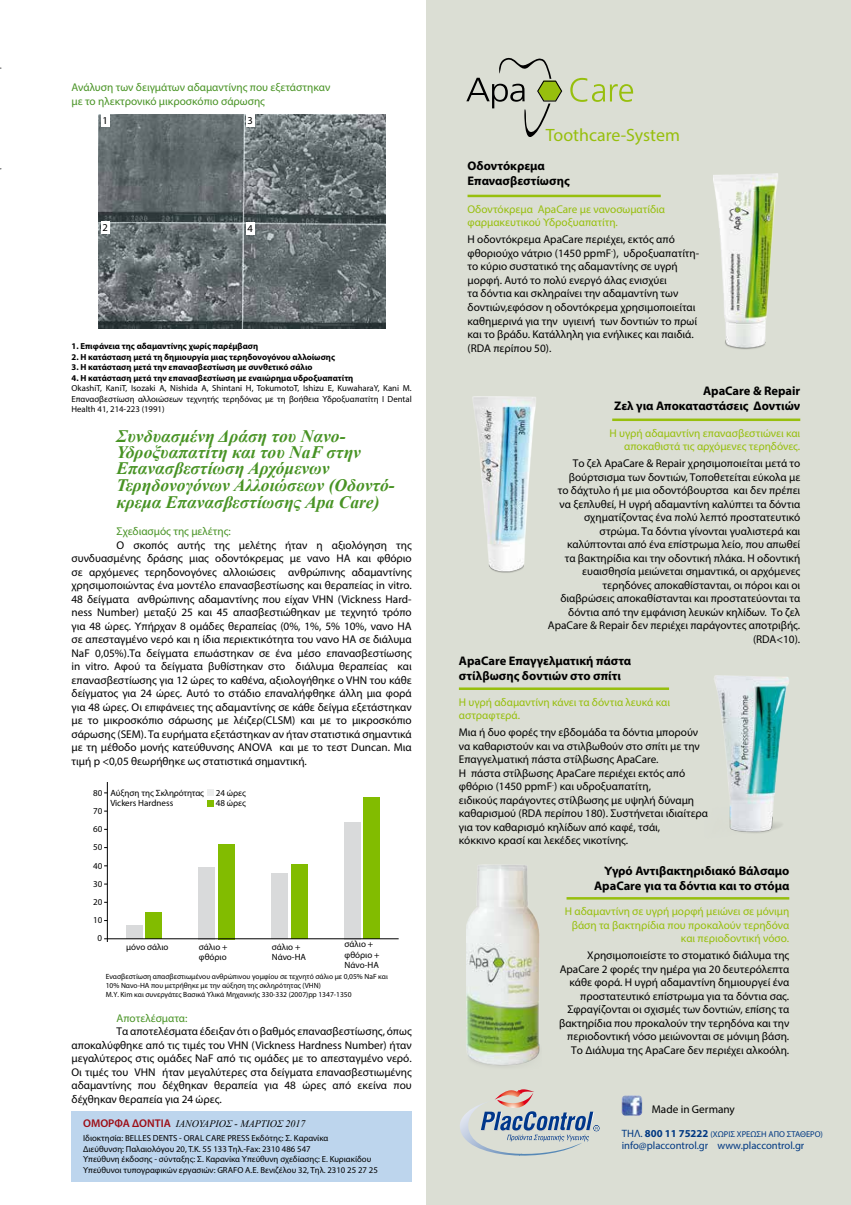
<style>
.page{position:relative;width:851px;height:1205px;background:#fff}
.page>*{position:absolute;margin:0;border:0;box-sizing:border-box;transform-origin:0 0}
.t1{font:17.88px "Myriad Pro";color:#97bf0d}
.t2{font:italic 700 17.5px/16.6px "Times New Roman";color:#489324}
.t3{font:700 12.5px/15px "Myriad Pro";color:#000;text-align:right}
.t4{font:11.25px/13.5px "Myriad Pro";color:#000;text-align:justify}
.t5{font:11.25px/13.5px "Myriad Pro";color:#97bf0d}
.t6{font:11.25px/13.8px "Myriad Pro";color:#489324}
.t7{font:10.62px "Myriad Pro";color:#003882}
.t8{font:300 10.5px "Frutiger";color:#000}
.t9{font:italic 10px "Times New Roman";color:#000}
.t10{font:300 condensed 9px/10.1px "Frutiger";color:#000}
.t11{font:8.75px/10.5px "Myriad Pro";color:#000}
.t12{font:700 8.75px "Myriad Pro";color:#000}
.t13{font:8.5px "Myriad Pro";color:#003882}
.t14{font:300 condensed 7.5px/9px "Frutiger";color:#000}
.s1{font-family:"Myriad Pro";font-weight:600;font-style:normal;font-size:11.25px;color:#9d0d15}
.s2{font-size:10.62px}
.s3{font-weight:700;font-size:10.62px}
</style>
<div class="page">
<div style="left:426px;top:0;width:424px;height:1204px;background:#dbded4"></div>
<div style="left:71px;top:1111px;width:341px;height:70px;background:#bdd5ed"></div>
<img style="left:98px;top:114px;width:287px;height:214px">
<div style="left:101px;top:114px;width:9px;height:13px;background:#fff"></div>
<div style="left:101px;top:221px;width:9px;height:13px;background:#fff"></div>
<div style="left:246px;top:114px;width:9px;height:13px;background:#fff"></div>
<div style="left:246px;top:222px;width:9px;height:13px;background:#fff"></div>
<img style="left:466px;top:864px;width:74px;height:203px">
<svg style="left:570px;top:78px;width:63px;height:24px"></svg>
<svg style="left:466px;top:57px;width:96px;height:80px"></svg>
<svg style="left:460px;top:1089px;width:139px;height:67px"></svg>
<img style="left:713px;top:173px;width:65px;height:177px">
<img style="left:472px;top:396px;width:64px;height:177px">
<img style="left:714px;top:675px;width:75px;height:158px">
<hr style="left:467px;top:195px;width:193px;height:2px;background:#97bf0d">
<hr style="left:566px;top:897px;width:223px;height:2px;background:#97bf0d">
<hr style="left:459px;top:687px;width:210px;height:3px;background:#97bf0d">
<hr style="left:612px;top:418px;width:188px;height:3px;background:#97bf0d">
<img style="left:621px;top:1095px;width:21px;height:20px">
<div style="left:126px;top:925px;width:16px;height:14px;background:#d9dadb"></div>
<div style="left:145px;top:913px;width:16px;height:26px;background:#82bc00"></div>
<div style="left:199px;top:867px;width:16px;height:72px;background:#d9dadb"></div>
<div style="left:218px;top:844px;width:16px;height:95px;background:#82bc00"></div>
<div style="left:272px;top:873px;width:16px;height:66px;background:#d9dadb"></div>
<div style="left:291px;top:864px;width:16px;height:75px;background:#82bc00"></div>
<div style="left:344px;top:822px;width:16px;height:117px;background:#d9dadb"></div>
<div style="left:364px;top:798px;width:16px;height:141px;background:#82bc00"></div>
<hr style="left:107px;top:782px;width:1px;height:160px;background:#000">
<hr style="left:104px;top:938px;width:294px;height:1px;background:#000">
<svg style="left:207px;top:789px;width:6px;height:17px"></svg>
<p class="t6" style="left:71px;top:80px;width:260px">Ανάλυση των δειγμάτων αδαμαντίνης που εξετάστηκαν με το ηλεκτρονικό μικροσκόπιο σάρωσης</p>
<p class="t8" style="left:103px;top:114px;width:7px">1</p>
<p class="t8" style="left:103px;top:221px;width:7px">2</p>
<p class="t8" style="left:247px;top:114px;width:7px">3</p>
<p class="t8" style="left:247px;top:222px;width:7px">4</p>
<p class="t12" style="left:71px;top:340px;width:188px">1. Επιφάνεια της αδαμαντίνης χωρίς παρέμβαση</p>
<p class="t12" style="left:71px;top:351px;width:265px">2. Η κατάσταση μετά τη δημιουργία μιας τερηδονογόνου αλλοίωσης</p>
<p class="t12" style="left:71px;top:361px;width:242px">3. Η κατάσταση μετά την επανασβεστίωση με συνθετικό σάλιο</p>
<p class="t12" style="left:71px;top:372px;width:283px">4. Η κατάσταση μετά την επανασβεστίωση με εναιώρημα υδροξυαπατίτη</p>
<p class="t11" style="left:71px;top:383px;width:342px;text-align:justify">OkashiT, KaniT, Isozaki A, Nishida A, Shintani H, TokumotoT, Ishizu E, KuwaharaY, Kani M.<br>Επανασβεστίωση αλλοιώσεων τεχνητής τερηδόνας με τη βοήθεια Υδροξυαπατίτη Ι Dental Health 41, 214-223 (1991)</p>
<h2 class="t2" style="left:116px;top:427px;width:280px">Συνδυασμένη Δράση του Νανο-<br>Υδροξυαπατίτη και του NaF στην<br>Επανασβεστίωση Aρχόμενων<br>Τερηδονογόνων Αλλοιώσεων (Οδοντό&shy;κρεμα Επανασβεστίωσης Apa Care)</h2>
<p class="t6" style="left:116px;top:524px;width:116px">Σχεδιασμός της μελέτης:</p>
<p class="t4" style="left:71px;top:538px;width:342px;text-indent:45px">Ο σκοπός αυτής της μελέτης ήταν η αξιολόγηση της συνδυασμένης δράσης μιας οδοντόκρεμας με νανο ΗΑ και φθόριο σε αρχόμενες τερηδονογόνες αλλοιώσεις ανθρώπινης αδαμαντίνης χρησιμοποιώντας ένα μοντέλο επανασβεστίωσης και θεραπείας in vitro.<br>48 δείγματα ανθρώπινης αδαμαντίνης που είχαν VHN (Vickness Hard&shy;ness Number) μεταξύ 25 και 45 απασβεστιώθηκαν με τεχνητό τρόπο για 48 ώρες. Υπήρχαν 8 ομάδες θεραπείας (0%, 1%, 5% 10%, νανο ΗΑ σε απεσταγμένο νερό και η ίδια περιεκτικότητα του νανο ΗΑ σε διάλυμα NaF 0,05%).Τα δείγματα επωάστηκαν σε ένα μέσο επανασβεστίωσης in vitro. Αφού τα δείγματα βυθίστηκαν στο διάλυμα θεραπείας και επανασβεστίωσης για 12 ώρες το καθένα, αξιολογήθηκε ο VHN του κάθε δείγματος για 24 ώρες. Αυτό το στάδιο επαναλήφθηκε άλλη μια φορά για 48 ώρες. Οι επιφάνειες της αδαμαντίνης σε κάθε δείγμα εξετάστηκαν με το μικροσκόπιο σάρωσης με λέιζερ(CLSM) και με το μικροσκόπιο σάρωσης (SEM). Τα ευρήματα εξετάστηκαν αν ήταν στατιστικά σημαντικά με τη μέθοδο μονής κατεύθυνσης ANOVA και με το τεστ Duncan. Μια τιμή p &lt;0,05 θεωρήθηκε ως στατιστικά σημαντική.</p>
<p class="t10" style="left:110px;top:787px;width:95px;line-height:10.9px">Αύξηση της Σκληρότητας<br>Vickers Hardness</p>
<p class="t10" style="left:93px;top:787px;width:11px">80</p>
<p class="t10" style="left:216px;top:787px;width:32px;line-height:10.9px">24 ώρες<br>48 ώρες</p>
<p class="t10" style="left:93px;top:805px;width:11px">70</p>
<p class="t10" style="left:93px;top:824px;width:11px">60</p>
<p class="t10" style="left:93px;top:842px;width:11px">50</p>
<p class="t10" style="left:93px;top:860px;width:11px">40</p>
<p class="t10" style="left:93px;top:878px;width:11px">30</p>
<p class="t10" style="left:93px;top:897px;width:11px">20</p>
<p class="t10" style="left:93px;top:915px;width:11px">10</p>
<p class="t10" style="left:97px;top:933px;width:6px">0</p>
<p class="t10" style="left:126px;top:941px;width:44px">μόνο σάλιο</p>
<p class="t10" style="left:199px;top:941px;width:30px">σάλιο + φθόριο</p>
<p class="t10" style="left:272px;top:941px;width:36px">σάλιο +<br>Nάνο-HA</p>
<p class="t10" style="left:344px;top:939px;width:37px">σάλιο + φθόριο +<br>Nάνο-HA</p>
<p class="t14" style="left:106px;top:971px;width:283px">Ενασβεστίωση απασβεστιωμένου ανθρώπινου γομφίου σε τεχνητό σάλιο με 0,05% NaF και<br>10% Νανο-ΗΑ που μετρήθηκε με την αύξηση της σκληρότητας (VHN)<br>M.Y. Kim και συνεργάτες Βασικά Υλικά Μηχανικής 330-332 (2007)pp 1347-1350</p>
<p class="t6" style="left:116px;top:1011px;width:72px">Αποτελέσματα:</p>
<p class="t4" style="left:71px;top:1024px;width:342px;text-indent:45px">Τα αποτελέσματα έδειξαν ότι ο βαθμός επανασβεστίωσης, όπως αποκαλύφθηκε από τις τιμές του VHN (Vickness Hardness Number) ήταν μεγαλύτερος στις ομάδες NaF από τις ομάδες με το απεσταγμένο νερό.<br>Οι τιμές του VHN ήταν μεγαλύτερες στα δείγματα επανασβεστιωμένης αδαμαντίνης που δέχθηκαν θεραπεία για 48 ώρες από εκείνα που δέχθηκαν θεραπεία για 24 ώρες.</p>
<p class="t9" style="left:83px;top:1116px;width:224px"><span class="s1">ΟΜΟΡΦΑ ΔΟΝΤΙΑ</span> ΙΑΝΟΥΑΡΙΟΣ - ΜΑΡΤΙΟΣ 2017</p>
<p class="t11" style="left:83px;top:1133px;width:296px">Ιδιοκτησία: BELLES DENTS - ORAL CARE PRESS Εκδότης: Σ. Καρανίκα<br>Διεύθυνση: Παλαιολόγου 20, Τ.Κ. 55 133 Τηλ.-Fax: 2310 486 547<br>Υπεύθυνη έκδοσης - σύνταξης: Σ. Καρανίκα Υπεύθυνη σχεδίασης: Ε. Κυριακίδου Υπεύθυνοι τυπογραφικών εργασιών: GRAFO A.E. Βενιζέλου 32, Τηλ. 2310 25 27 25</p>
<h1 class="t1" style="left:546px;top:124px;width:135px">Toothcare-System</h1>
<p class="t3" style="left:467px;top:158px;width:104px;text-align:left">Οδοντόκρεμα<br>Επανασβεστίωσης</p>
<p class="t5" style="left:467px;top:202px;width:199px">Οδοντόκρεμα ApaCare με νανοσωματίδια φαρμακευτικού Υδροξυαπατίτη.</p>
<p class="t4" style="left:467px;top:233px;width:233px;text-align:left">Η οδοντόκρεμα ApaCare περιέχει, εκτός από φθοριούχο νάτριο (1450 ppmF<sup>-</sup>), υδροξυαπατίτη&shy;το κύριο συστατικό της αδαμαντίνης σε υγρή μορφή. Αυτό το πολύ ενεργό άλας ενισχύει<br>τα δόντια και σκληραίνει την αδαμαντίνη των δοντιών,εφόσον η οδοντόκρεμα χρησιμοποιείται καθημερινά για την υγιεινή των δοντιών το πρωί και το βράδυ. Κατάλληλη για ενήλικες και παιδιά. (RDA περίπου 50).</p>
<p class="t3" style="left:614px;top:383px;width:187px">ApaCare &amp; Repair<br>Ζελ για Αποκαταστάσεις Δοντιών</p>
<p class="t5" style="left:609px;top:426px;width:192px;text-align:right">Η υγρή αδαμαντίνη επανασβεστιώνει και αποκαθιστά τις αρχόμενες τερηδόνες.</p>
<p class="t4" style="left:548px;top:457px;width:254px;text-align:right">Το ζελ ApaCare &amp; Repair χρησιμοποιείται μετά το βούρτσισμα των δοντιών, Τοποθετείται εύκολα με<br>το δάχτυλο ή με μια οδοντόβουρτσα και δεν πρέπει να ξεπλυθεί, Η υγρή αδαμαντίνη καλύπτει τα δόντια σχηματίζοντας ένα πολύ λεπτό προστατευτικό στρώμα. Τα δόντια γίνονται γυαλιστερά και καλύπτονται από ένα επίστρωμα λείο, που απωθεί<br>τα βακτηρίδια και την οδοντική πλάκα. Η οδοντική ευαισθησία μειώνεται σημαντικά, οι αρχόμενες τερηδόνες αποκαθίστανται, οι πόροι και οι διαβρώσεις αποκαθίστανται και προστατεύονται τα δόντια από την εμφάνιση λευκών κηλίδων. Το ζελ ApaCare &amp; Repair δεν περιέχει παράγοντες αποτριβής. (RDA&lt;10).</p>
<p class="t3" style="left:459px;top:653px;width:174px;text-align:left">ApaCare Επαγγελματική πάστα στίλβωσης δοντιών στο σπίτι</p>
<p class="t5" style="left:459px;top:695px;width:212px">Η υγρή αδαμαντίνη κάνει τα δόντια λευκά και αστραφτερά.</p>
<p class="t4" style="left:459px;top:725px;width:251px;text-align:left">Μια ή δυο φορές την εβδομάδα τα δόντια μπορούν να καθαριστούν και να στιλβωθούν στο σπίτι με την Επαγγελματική πάστα στίλβωσης ApaCare.<br>Η πάστα στίλβωσης ApaCare περιέχει εκτός από φθόριο (1450 ppmF<sup>-</sup>) και υδροξυαπατίτη,<br>ειδικούς παράγοντες στίλβωσης με υψηλή δύναμη καθαρισμού (RDA περίπου 180). Συστήνεται ιδιαίτερα για τον καθαρισμό κηλίδων από καφέ, τσάι,<br>κόκκινο κρασί και λεκέδες νικοτίνης.</p>
<p class="t3" style="left:594px;top:863px;width:197px">Υγρό Αντιβακτηριδιακό Βάλσαμο<br>ApaCare για τα δόντια και το στόμα</p>
<p class="t5" style="left:565px;top:904px;width:226px;text-align:right">Η αδαμαντίνη σε υγρή μορφή μειώνει σε μόνιμη βάση τα βακτηρίδια που προκαλούν τερηδόνα και περιοδοντική νόσο.</p>
<p class="t4" style="left:559px;top:948px;width:232px;text-align:right">Χρησιμοποιείστε το στοματικό διάλυμα της ApaCare 2 φορές την ημέρα για 20 δευτερόλεπτα κάθε φορά. Η υγρή αδαμαντίνη δημιουργεί ένα προστατευτικό επίστρωμα για τα δόντια σας.<br>Σφραγίζονται οι σχισμές των δοντιών, επίσης τα βακτηρίδια που προκαλούν την τερηδόνα και την περιοδοντική νόσο μειώνονται σε μόνιμη βάση.<br>Το Διάλυμα της ApaCare δεν περιέχει αλκοόλη.</p>
<p class="t4" style="left:651px;top:1102px;width:85px">Made in Germany</p>
<p class="t13" style="left:621px;top:1128px;width:203px"><span class="s2">ΤΗΛ.</span> <span class="s3">800 11 75222</span> (ΧΩΡΙΣ ΧΡΕΩΣΗ ΑΠΟ ΣΤΑΘΕΡΟ)</p>
<p class="t7" style="left:621px;top:1139px;width:184px">info@placcontrol.gr www.placcontrol.gr</p>
</div>
